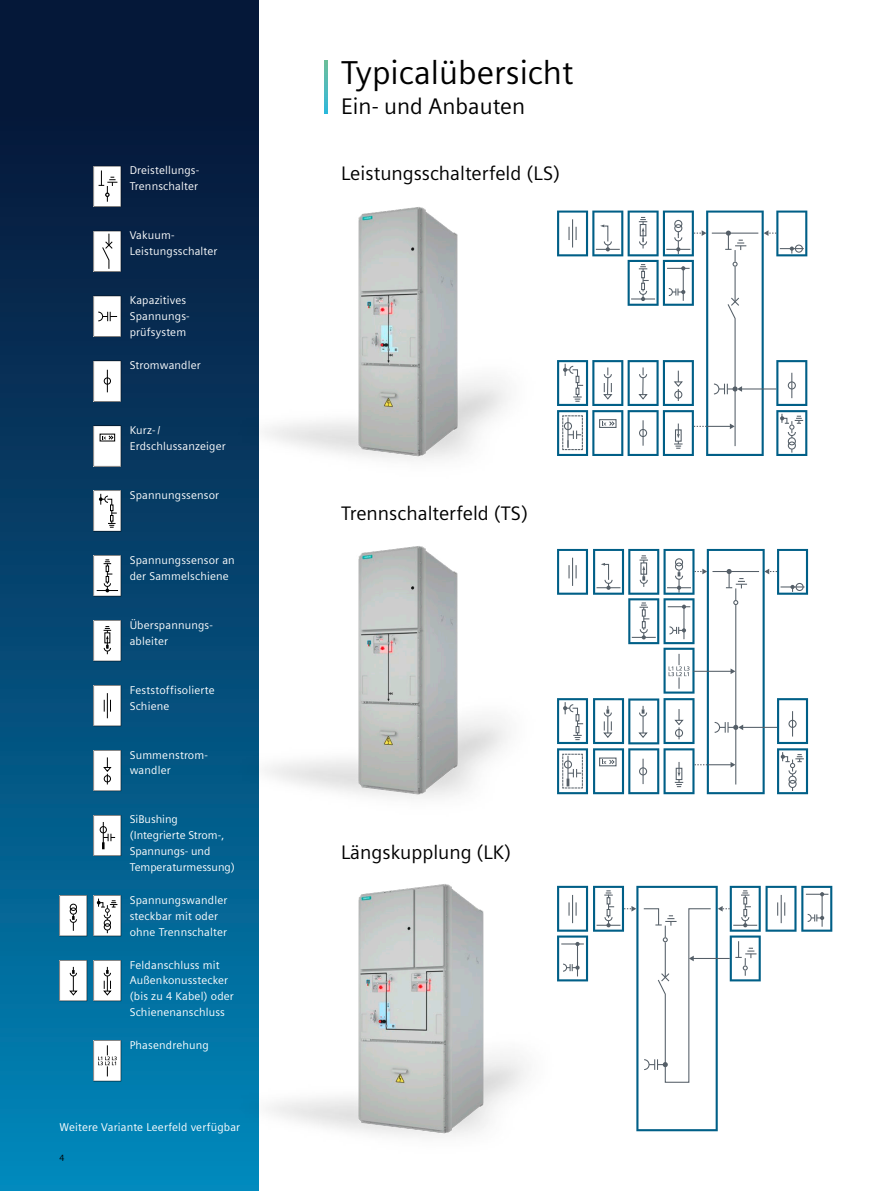
<style>
.page{position:relative;width:893px;height:1191px;background:#fff}
.page>*{position:absolute;margin:0;border:0;box-sizing:border-box;transform-origin:0 0}
._04__Subhead_Intro_I{font:33px "Siemens Sans";color:#000}
._14__Subhead_Intro_I{font:22.5px "Siemens Sans";color:#000}
._04__Intro_13pt_6_25{font:19.5px "Siemens Sans";color:#000}
._16__Caption_7_5pt_3{font:11.25px/15.9px "Siemens Sans";letter-spacing:.015em;color:#fff}
.t1{font:9px "Siemens Sans";color:#000}
</style>
<div class="page">
<div style="left:0;top:0;width:258px;height:1191px;background:linear-gradient(to bottom,#080c2c,#0184b9)"></div>
<img style="left:211px;top:868px;width:446px;height:297px">
<svg style="left:557px;top:886px;width:275px;height:245px"></svg>
<svg style="left:94px;top:166px;width:27px;height:41px"></svg>
<svg style="left:94px;top:231px;width:27px;height:41px"></svg>
<svg style="left:94px;top:296px;width:27px;height:40px"></svg>
<svg style="left:94px;top:361px;width:27px;height:40px"></svg>
<svg style="left:94px;top:425px;width:27px;height:41px"></svg>
<svg style="left:94px;top:490px;width:27px;height:41px"></svg>
<svg style="left:94px;top:555px;width:27px;height:41px"></svg>
<svg style="left:94px;top:620px;width:27px;height:41px"></svg>
<svg style="left:94px;top:750px;width:27px;height:41px"></svg>
<div style="left:104px;top:775px;width:7px;height:7px;border:1px solid #000;border-radius:50%"></div>
<svg style="left:94px;top:685px;width:27px;height:41px"></svg>
<svg style="left:94px;top:895px;width:27px;height:41px"></svg>
<svg style="left:60px;top:895px;width:27px;height:41px"></svg>
<div style="left:70px;top:907px;width:7px;height:7px;border:1px solid #000;border-radius:50%"></div>
<div style="left:70px;top:903px;width:7px;height:8px;border:1px solid #000;border-radius:50%"></div>
<svg style="left:94px;top:960px;width:27px;height:41px"></svg>
<svg style="left:60px;top:960px;width:27px;height:41px"></svg>
<svg style="left:94px;top:1040px;width:27px;height:41px"></svg>
<svg style="left:325px;top:61px;width:3px;height:53px"></svg>
<img style="left:188px;top:193px;width:320px;height:298px">
<svg style="left:557px;top:210px;width:250px;height:246px"></svg>
<img style="left:188px;top:532px;width:447px;height:297px">
<svg style="left:557px;top:549px;width:251px;height:245px"></svg>
<svg style="left:94px;top:815px;width:27px;height:41px"></svg>
<p class="_16__Caption_7_5pt_3" style="left:130px;top:161px;width:71px">Dreistellungs-<br>Trennschalter</p>
<p class="_16__Caption_7_5pt_3" style="left:130px;top:226px;width:89px">Vakuum-<br>Leistungsschalter</p>
<p class="_16__Caption_7_5pt_3" style="left:130px;top:291px;width:61px">Kapazitives<br>Spannungs&shy;prüfsystem</p>
<p class="_16__Caption_7_5pt_3" style="left:130px;top:356px;width:73px">Stromwandler</p>
<p class="_16__Caption_7_5pt_3" style="left:130px;top:421px;width:98px">Kurz-/<br>Erdschlussanzeiger</p>
<p class="_16__Caption_7_5pt_3" style="left:130px;top:486px;width:91px">Spannungssensor</p>
<p class="_16__Caption_7_5pt_3" style="left:130px;top:551px;width:107px">Spannungssensor an der Sammelschiene</p>
<p class="_16__Caption_7_5pt_3" style="left:130px;top:616px;width:84px">Überspannungs&shy;ableiter</p>
<p class="_16__Caption_7_5pt_3" style="left:130px;top:681px;width:87px">Feststoffisolierte<br>Schiene</p>
<p class="_16__Caption_7_5pt_3" style="left:130px;top:746px;width:80px">Summenstrom&shy;wandler</p>
<p class="_16__Caption_7_5pt_3" style="left:130px;top:811px;width:107px">SiBushing (Integrierte Strom-,<br>Spannungs- und<br>Temperaturmessung)</p>
<p class="_16__Caption_7_5pt_3" style="left:130px;top:891px;width:99px">Spannungswandler steckbar mit oder ohne Trennschalter</p>
<p class="_16__Caption_7_5pt_3" style="left:130px;top:956px;width:106px">Feldanschluss mit<br>Außenkonusstecker (bis zu 4 Kabel) oder<br>Schienenanschluss</p>
<p class="_16__Caption_7_5pt_3" style="left:130px;top:1036px;width:81px">Phasendrehung</p>
<p class="_16__Caption_7_5pt_3" style="left:60px;top:1118px;width:182px">Weitere Variante Leerfeld verfügbar</p>
<p class="t1" style="left:60px;top:1151px;width:7px">4</p>
<p class="_04__Subhead_Intro_I" style="left:341px;top:47px;width:234px">Typicalübersicht</p>
<p class="_14__Subhead_Intro_I" style="left:341px;top:89px;width:186px">Ein- und Anbauten</p>
<p class="_04__Intro_13pt_6_25" style="left:341px;top:159px;width:221px">Leistungsschalterfeld (LS)</p>
<p class="_04__Intro_13pt_6_25" style="left:341px;top:499px;width:188px">Trennschalterfeld (TS)</p>
<p class="_04__Intro_13pt_6_25" style="left:341px;top:837px;width:172px">Längskupplung (LK)</p>
</div>
